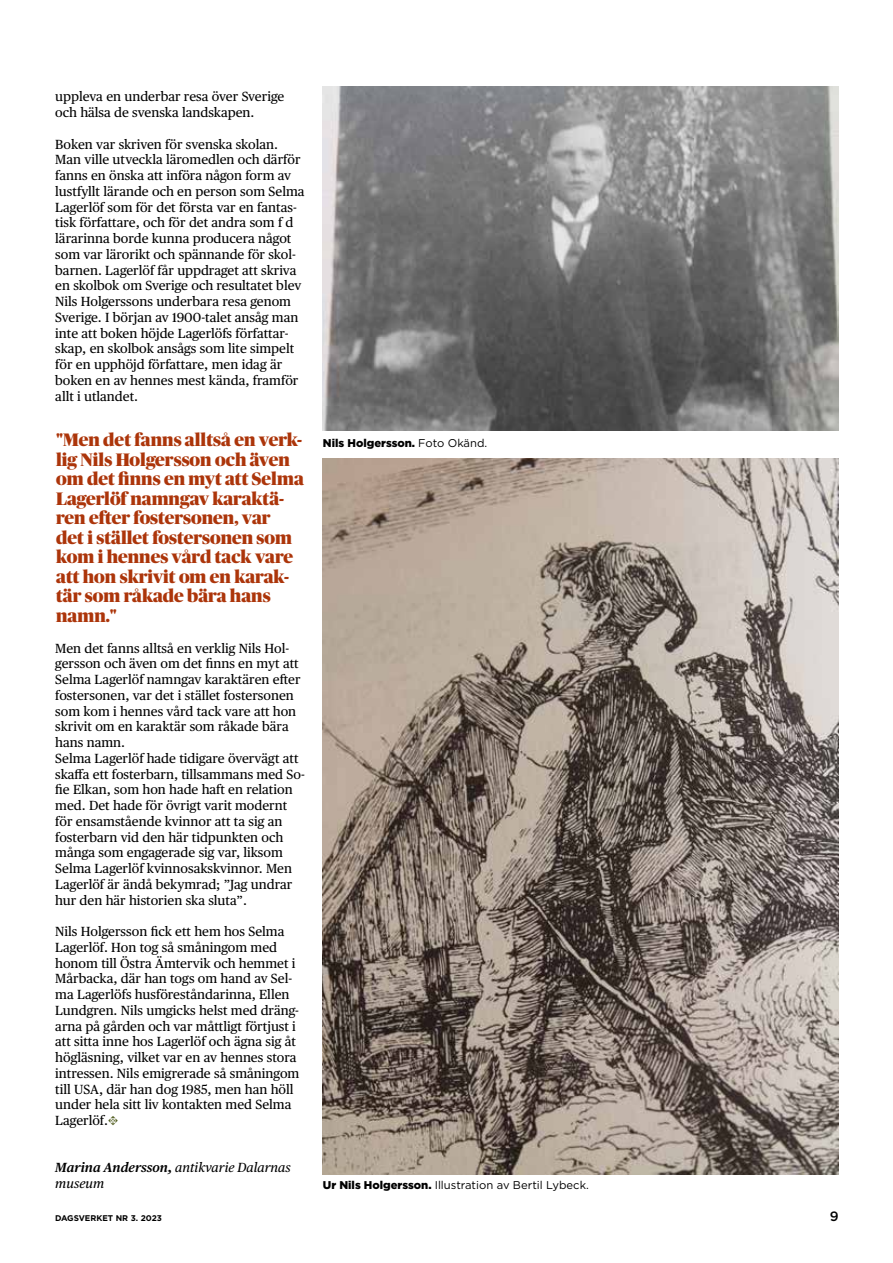
<style>
.page{position:relative;width:893px;height:1263px;background:#fff}
.page>*{position:absolute;margin:0;border:0;box-sizing:border-box;transform-origin:0 0}
.t1{font:900 18px/19.5px "Publico Banner";color:#ac350a}
.t2{font:500 13.5px "Gotham";color:#000}
.t3{font:13.2px/15.8px "Publico Text";color:#000}
.t4{font:italic 13.2px/15.8px "Publico Text";color:#000}
.t5{font:11.25px "Gotham";color:#000}
.t6{font:900 11.25px "Gotham";color:#000}
.t7{font:700 8.25px "Gotham";color:#000}
.s1{font-family:"Type Embellishments One Let Plain";color:#546023}
.s2{font-weight:600}
.s3{font-weight:400}
.s4{font-weight:900}
</style>
<div class="page">
<img style="left:323px;top:458px;width:516px;height:716px">
<img style="left:323px;top:86px;width:516px;height:344px">
<p class="t3" style="left:55px;top:89px;width:231px">uppleva en underbar resa över Sverige och hälsa de svenska landskapen.</p>
<p class="t3" style="left:55px;top:136px;width:251px">Boken var skriven för svenska skolan.<br>Man ville utveckla läromedlen och därför fanns en önska att införa någon form av lustfyllt lärande och en person som Selma Lagerlöf som för det första var en fantas&shy;tisk författare, och för det andra som f d lärarinna borde kunna producera något som var lärorikt och spännande för skol&shy;barnen. Lagerlöf får uppdraget att skriva en skolbok om Sverige och resultatet blev Nils Holgerssons underbara resa genom Sverige. I början av 1900-talet ansåg man inte att boken höjde Lagerlöfs författar&shy;skap, en skolbok ansågs som lite simpelt för en upphöjd författare, men idag är boken en av hennes mest kända, framför allt i utlandet.</p>
<p class="t1" style="left:56px;top:430px;width:249px">"Men det fanns alltså en verk&shy;lig Nils Holgersson och även om det finns en myt att Selma<br>Lagerlöf namngav karaktä&shy;ren efter fostersonen, var<br>det i stället fostersonen som kom i hennes vård tack vare att hon skrivit om en karak&shy;tär som råkade bära hans namn."</p>
<p class="t3" style="left:55px;top:640px;width:251px">Men det fanns alltså en verklig Nils Hol&shy;gersson och även om det finns en myt att Selma Lagerlöf namngav karaktären efter fostersonen, var det i stället fostersonen som kom i hennes vård tack vare att hon skrivit om en karaktär som råkade bära hans namn.<br>Selma Lagerlöf hade tidigare övervägt att skaffa ett fosterbarn, tillsammans med So&shy;fie Elkan, som hon hade haft en relation med. Det hade för övrigt varit modernt för ensamstående kvinnor att ta sig an fosterbarn vid den här tidpunkten och många som engagerade sig var, liksom Selma Lagerlöf kvinnosakskvinnor. Men Lagerlöf är ändå bekymrad; ”Jag undrar hur den här historien ska sluta”.</p>
<p class="t3" style="left:55px;top:924px;width:246px">Nils Holgersson fick ett hem hos Selma Lagerlöf. Hon tog så småningom med honom till Östra Ämtervik och hemmet i Mårbacka, där han togs om hand av Sel&shy;ma Lagerlöfs husföreståndarinna, Ellen Lundgren. Nils umgicks helst med dräng&shy;arna på gården och var måttligt förtjust i att sitta inne hos Lagerlöf och ägna sig åt högläsning, vilket var en av hennes stora intressen. Nils emigrerade så småningom till USA, där han dog 1985, men han höll under hela sitt liv kontakten med Selma Lagerlöf.<span class="s1">t</span></p>
<p class="t4" style="left:55px;top:1160px;width:237px"><span class="s2">Marina Andersson,</span> antikvarie Dalarnas museum</p>
<p class="t6" style="left:323px;top:435px;width:166px">Nils Holgersson. <span class="s3">Foto Okänd.</span></p>
<p class="t5" style="left:323px;top:1178px;width:267px"><span class="s4">Ur Nils Holgersson.</span> Illustration av Bertil Lybeck.</p>
<p class="t7" style="left:55px;top:1212px;width:108px">DAGSVERKET NR 3. 2023</p>
<p class="t2" style="left:830px;top:1207px;width:10px">9</p>
</div>
